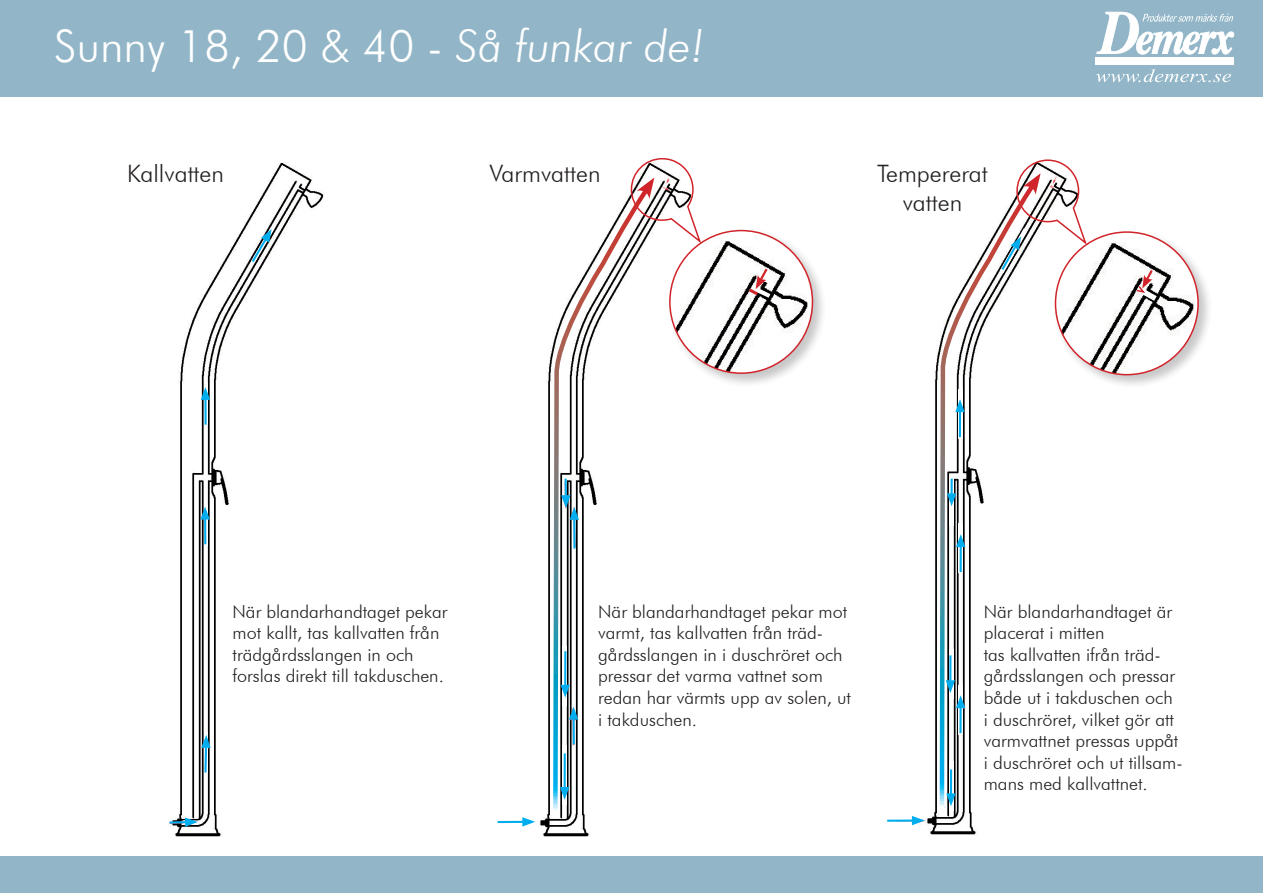
<style>
.page{position:relative;width:1263px;height:893px;background:#fff}
.page>*{position:absolute;margin:0;border:0;box-sizing:border-box;transform-origin:0 0}
.t1{font:300 45px "Futura BT";color:#fff}
.t2{font:300 24px/28.8px "Futura BT";color:#231f20;text-align:center}
.t3{font:300 18px/21.6px "Futura BT";color:#231f20}
.s1{font-style:italic}
</style>
<div class="page">
<img style="left:170px;top:162px;width:154px;height:675px">
<img style="left:540px;top:354px;width:49px;height:483px">
<img style="left:911px;top:359px;width:65px;height:476px">
<div style="left:667px;top:228px;width:166px;height:166px;background:#231f20;opacity:.25"></div>
<img style="left:670px;top:231px;width:142px;height:142px;border-radius:71px">
<svg style="left:746px;top:266px;width:24px;height:32px"></svg>
<div style="left:1052px;top:229px;width:167px;height:166px;background:#231f20;opacity:.25"></div>
<img style="left:1055px;top:232px;width:143px;height:143px;border-radius:71px">
<div style="left:0;top:0;width:1263px;height:96px;background:#92b6c7"></div>
<svg style="left:1135px;top:268px;width:22px;height:33px"></svg>
<div style="left:1095px;top:57px;width:139px;height:8px;background:#fff"></div>
<svg style="left:1097px;top:12px;width:137px;height:43px"></svg>
<svg style="left:1096px;top:69px;width:135px;height:13px"></svg>
<div style="left:0;top:857px;width:1263px;height:36px;background:#92b6c7"></div>
<hr style="left:169px;top:821px;width:20px;height:3px;background:#00aeef">
<svg style="left:185px;top:817px;width:13px;height:10px"></svg>
<hr style="left:204px;top:732px;width:3px;height:40px;background:#fff">
<svg style="left:201px;top:735px;width:10px;height:40px"></svg>
<hr style="left:204px;top:505px;width:3px;height:41px;background:#fff">
<hr style="left:204px;top:516px;width:2px;height:28px;background:#00aeef">
<svg style="left:200px;top:507px;width:10px;height:13px"></svg>
<hr style="left:204px;top:384px;width:3px;height:40px;background:#fff">
<hr style="left:204px;top:396px;width:3px;height:29px;background:#00aeef">
<svg style="left:201px;top:387px;width:9px;height:13px"></svg>
<svg style="left:250px;top:227px;width:24px;height:37px"></svg>
<hr style="left:497px;top:821px;width:29px;height:2px;background:#00aeef">
<svg style="left:522px;top:817px;width:13px;height:10px"></svg>
<hr style="left:887px;top:819px;width:29px;height:3px;background:#00aeef">
<svg style="left:912px;top:816px;width:13px;height:9px"></svg>
<svg style="left:551px;top:195px;width:91px;height:622px"></svg>
<svg style="left:630px;top:158px;width:73px;height:88px"></svg>
<svg style="left:937px;top:225px;width:76px;height:588px"></svg>
<svg style="left:999px;top:159px;width:89px;height:114px"></svg>
<h1 class="t1" style="left:54px;top:18px;width:652px">Sunny 18, 20 &amp; 40 - <span class="s1">Så funkar de!</span></h1>
<h2 class="t2" style="left:127px;top:159px;width:98px">Kallvatten</h2>
<h2 class="t2" style="left:490px;top:159px;width:112px">Varmvatten</h2>
<h2 class="t2" style="left:877px;top:159px;width:112px">Tempererat vatten</h2>
<p class="t3" style="left:233px;top:600px;width:216px">När blandarhandtaget pekar mot kallt, tas kallvatten från trädgårdsslangen in och forslas direkt till takduschen.</p>
<p class="t3" style="left:598px;top:600px;width:254px">När blandarhandtaget pekar mot varmt, tas kallvatten från träd&shy;gårdsslangen in i duschröret och pressar det varma vattnet som redan har värmts upp av solen, ut i takduschen.</p>
<p class="t3" style="left:984px;top:600px;width:200px">När blandarhandtaget är placerat i mitten<br>tas kallvatten ifrån träd&shy;gårdsslangen och pressar både ut i takduschen och<br>i duschröret, vilket gör att varmvattnet pressas uppåt i duschröret och ut tillsam&shy;mans med kallvattnet.</p>
</div>
